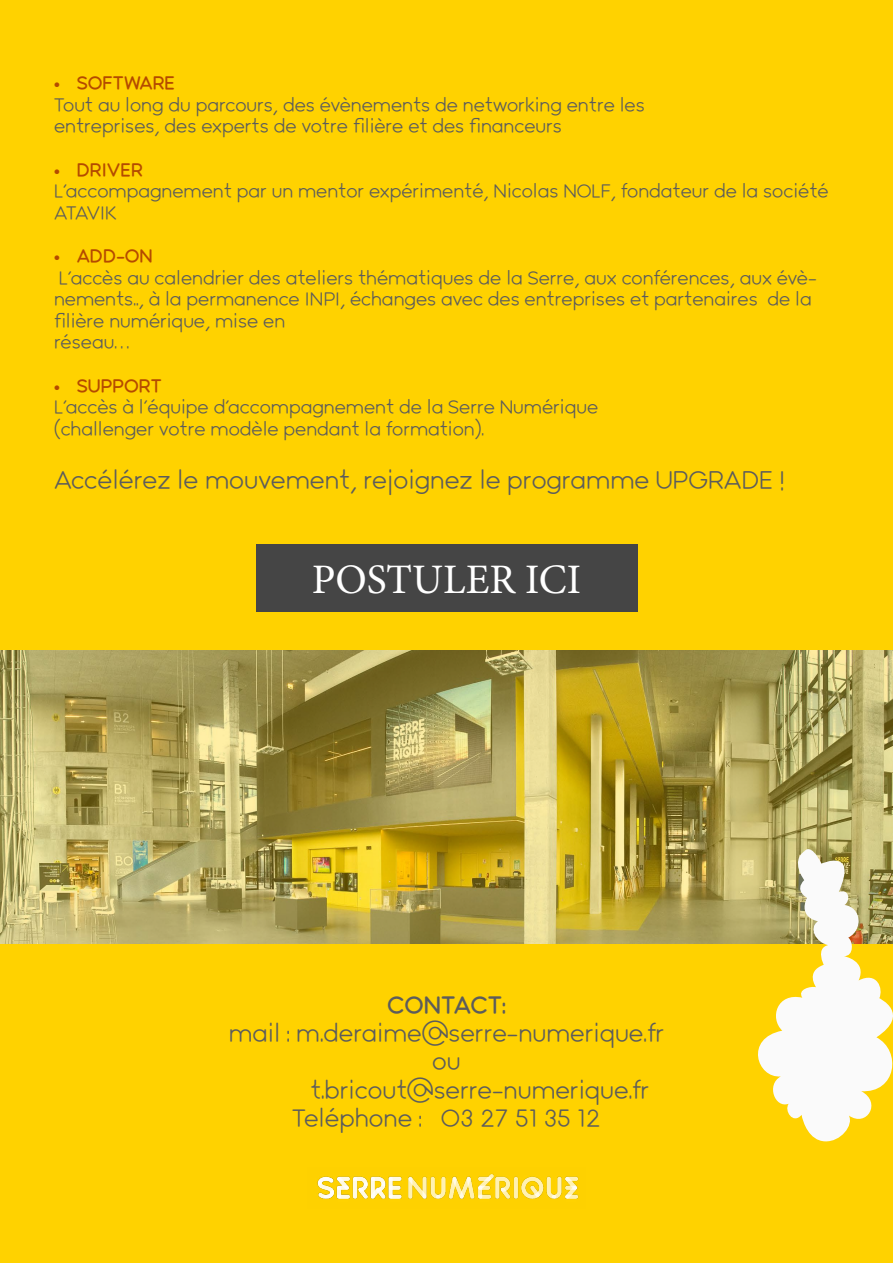
<style>
.page{position:relative;width:893px;height:1263px;background:#ffd200}
.page>*{position:absolute;margin:0;border:0;box-sizing:border-box;transform-origin:0 0}
.t1{font:42px "Minion Pro";color:#fff}
.t2{font:24px "Mento";color:#5c5c5c}
.t3{font:23.55px "Mento";color:#5c5c5c}
.t4{font:700 23.55px "Mento";color:#5c5c5c}
.t5{font:18px/21.6px "Mento";color:#5c5c5c}
.t6{font:700 18px "Mento";color:#b44a00}
</style>
<div class="page">
<img style="left:0;top:650px;width:893px;height:293px">
<div style="left:256px;top:544px;width:381px;height:67px;background:#454545"></div>
<svg style="left:744px;top:842px;width:149px;height:300px"></svg>
<img style="left:317px;top:1174px;width:262px;height:25px">
<p class="t6" style="left:54px;top:72px;width:110px">• SOFTWARE</p>
<p class="t5" style="left:54px;top:94px;width:592px">Tout au long du parcours, des évènements de networking entre les entreprises, des experts de votre filière et des financeurs</p>
<p class="t6" style="left:54px;top:159px;width:48px">• DRIVER</p>
<p class="t5" style="left:54px;top:180px;width:776px">L’accompagnement par un mentor expérimenté, Nicolas NOLF, fondateur de la société<br>ATAVIK</p>
<p class="t6" style="left:54px;top:245px;width:85px">• ADD-ON</p>
<p class="t5" style="left:54px;top:266px;width:764px">L’accès au calendrier des ateliers thématiques de la Serre, aux conférences, aux évè&shy;nements.., à la permanence INPI, échanges avec des entreprises et partenaires de la filière numérique, mise en<br>réseau…</p>
<p class="t6" style="left:54px;top:375px;width:36px">• SUPPORT</p>
<p class="t5" style="left:54px;top:396px;width:546px">L’accès à l’équipe d’accompagnement de la Serre Numérique (challenger votre modèle pendant la formation).</p>
<h2 class="t2" style="left:54px;top:465px;width:732px">Accélérez le mouvement, rejoignez le programme UPGRADE !</h2>
<h1 class="t1" style="left:312px;top:551px;width:271px">POSTULER ICI</h1>
<h3 class="t4" style="left:387px;top:991px;width:18px">CONT</h3>
<h3 class="t4" style="left:454px;top:991px;width:54px">ACT:</h3>
<h3 class="t3" style="left:229px;top:1019px;width:437px">mail : m.deraime@serre-numerique.fr</h3>
<h3 class="t3" style="left:432px;top:1047px;width:30px">ou</h3>
<h3 class="t3" style="left:310px;top:1076px;width:340px">t.bricout@serre-numerique.fr</h3>
<h3 class="t3" style="left:292px;top:1104px;width:310px">Teléphone : 03 27 51 35 12</h3>
</div>
